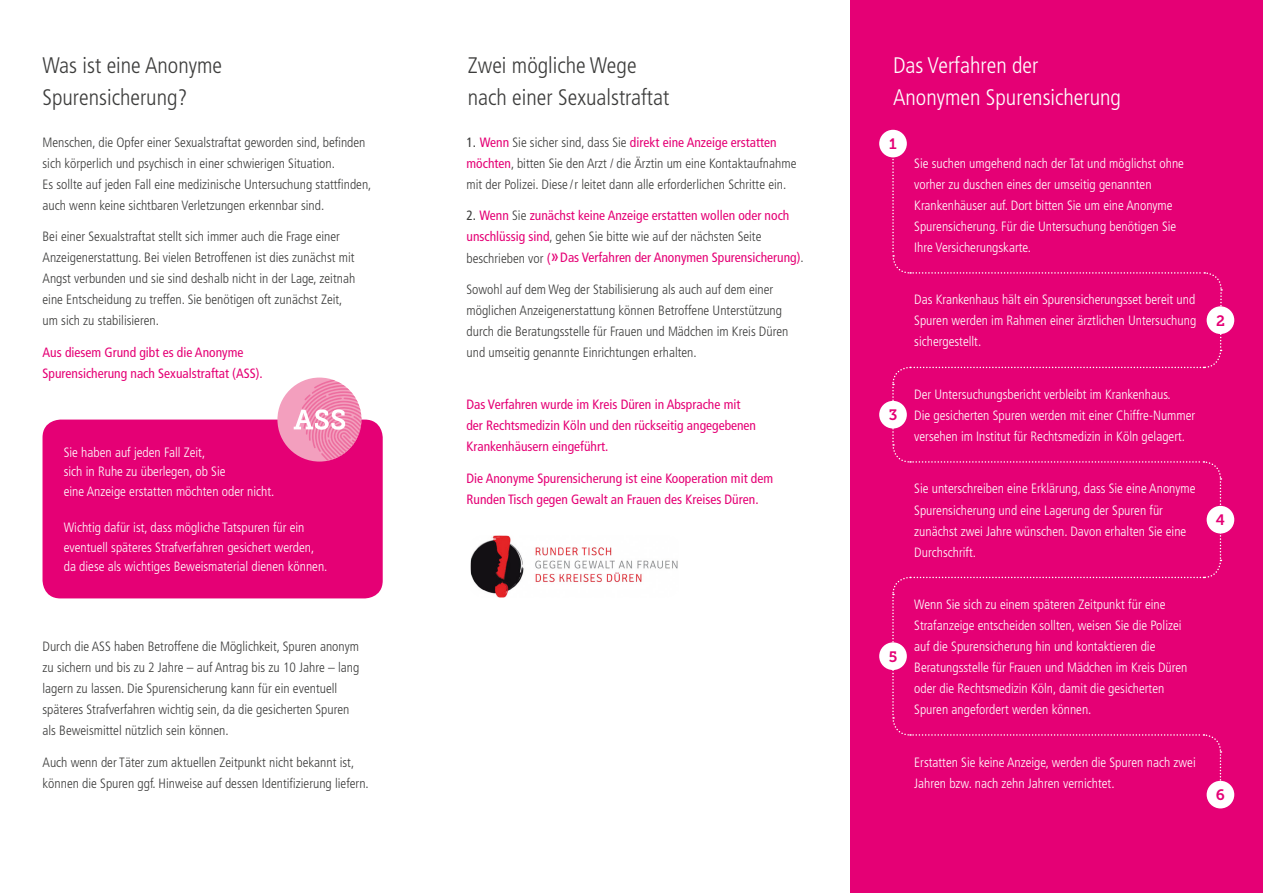
<style>
.page{position:relative;width:1263px;height:893px;background:#fff}
.page>*{position:absolute;margin:0;border:0;box-sizing:border-box;transform-origin:0 0}
.t1{font:300 condensed 22.5px/31.5px "Frutiger";color:#3d3d3c}
.t2{font:300 condensed 22.5px/31.5px "Frutiger";color:#fff}
.t3{font:15px "Museo Slab 700";color:#e50075}
.t4{font:300 condensed 13.5px/21px "Frutiger";color:#3d3d3c}
.t5{font:300 condensed 13.5px/21px "Frutiger";color:#fff}
.t6{font:condensed 13.5px/21px "Frutiger";color:#e50075}
.s1{font-weight:400}
.s2{font-weight:400;color:#e50075}
.s3{color:#3d3d3c}
.s4{font-weight:300;color:#3d3d3c}
.s5{font-size:18px}
</style>
<div class="page">
<div style="left:850px;top:0;width:413px;height:893px;background:#e50075"></div>
<img style="left:471px;top:536px;width:207px;height:61px">
<div style="left:43px;top:420px;width:340px;height:178px;background:#e50075;border-radius:18px"></div>
<svg style="left:891px;top:150px;width:331px;height:636px"></svg>
<div style="left:879px;top:642px;width:28px;height:28px;background:#fff;border-radius:50%"></div>
<div style="left:879px;top:401px;width:28px;height:27px;background:#fff;border-radius:50%"></div>
<div style="left:879px;top:130px;width:28px;height:27px;background:#fff;border-radius:50%"></div>
<div style="left:1206px;top:781px;width:28px;height:27px;background:#fff;border-radius:50%"></div>
<div style="left:1206px;top:506px;width:28px;height:27px;background:#fff;border-radius:50%"></div>
<div style="left:1206px;top:306px;width:28px;height:28px;background:#fff;border-radius:50%"></div>
<div style="left:277px;top:378px;width:84px;height:84px;background:#f39fbe;border-radius:50%"></div>
<svg style="left:294px;top:380px;width:67px;height:82px"></svg>
<h1 class="t1" style="left:43px;top:50px;width:181px">Was ist eine Anonyme<br>Spurensicherung?</h1>
<p class="t4" style="left:43px;top:132px;width:330px">Menschen, die Opfer einer Sexualstraftat geworden sind, befinden sich körperlich und psychisch in einer schwierigen Situation.<br>Es sollte auf jeden Fall eine medizinische Untersuchung stattfinden, auch wenn keine sichtbaren Verletzungen erkennbar sind.</p>
<p class="t4" style="left:43px;top:226px;width:314px">Bei einer Sexualstraftat stellt sich immer auch die Frage einer Anzeigenerstattung. Bei vielen Betroffenen ist dies zunächst mit Angst verbunden und sie sind deshalb nicht in der Lage, zeitnah eine Entscheidung zu treffen. Sie benötigen oft zunächst Zeit, um sich zu stabilisieren.</p>
<p class="t6" style="left:43px;top:342px;width:222px">Aus diesem Grund gibt es die Anonyme<br>Spurensicherung nach Sexualstraftat (ASS).</p>
<p class="t5" style="left:64px;top:443px;width:212px;line-height:19.5px">Sie haben auf jeden Fall Zeit,<br>sich in Ruhe zu überlegen, ob Sie<br>eine Anzeige erstatten möchten oder nicht.</p>
<p class="t5" style="left:64px;top:518px;width:265px;line-height:19.5px">Wichtig dafür ist, dass mögliche Tatspuren für ein eventuell späteres Strafverfahren gesichert werden, da diese als wichtiges Beweismaterial dienen können.</p>
<p class="t4" style="left:43px;top:636px;width:318px">Durch die ASS haben Betroffene die Möglichkeit, Spuren anonym zu sichern und bis zu 2 Jahre – auf Antrag bis zu 10 Jahre – lang lagern zu lassen. Die Spurensicherung kann für ein eventuell späteres Strafverfahren wichtig sein, da die gesicherten Spuren als Beweismittel nützlich sein können.</p>
<p class="t4" style="left:43px;top:751px;width:328px">Auch wenn der Täter zum aktuellen Zeitpunkt nicht bekannt ist, können die Spuren ggf. Hinweise auf dessen Identifizierung liefern.</p>
<h1 class="t1" style="left:468px;top:50px;width:203px">Zwei mögliche Wege nach einer Sexualstraftat</h1>
<p class="t4" style="left:466px;top:132px;width:331px"><span class="s1">1.</span> <span class="s2">Wenn</span> Sie sicher sind, dass Sie <span class="s2">direkt eine Anzeige erstatten möchten</span>, bitten Sie den Arzt / die Ärztin um eine Kontaktaufnahme mit der Polizei. Diese /r leitet dann alle erforderlichen Schritte ein.</p>
<p class="t6" style="left:466px;top:205px;width:339px"><span class="s3">2.</span> Wenn <span class="s4">Sie</span> zunächst keine Anzeige erstatten wollen oder noch unschlüssig sind<span class="s4">, gehen Sie bitte wie auf der nächsten Seite beschrieben vor</span> (<span class="s5">»</span>Das Verfahren der Anonymen Spurensicherung)<span class="s4">.</span></p>
<p class="t4" style="left:466px;top:279px;width:323px">Sowohl auf dem Weg der Stabilisierung als auch auf dem einer möglichen Anzeigenerstattung können Betroffene Unterstützung durch die Beratungsstelle für Frauen und Mädchen im Kreis Düren und umseitig genannte Einrichtungen erhalten.</p>
<p class="t6" style="left:466px;top:394px;width:291px">Das Verfahren wurde im Kreis Düren in Absprache mit der Rechtsmedizin Köln und den rückseitig angegebenen<br>Krankenhäusern eingeführt.</p>
<p class="t6" style="left:466px;top:468px;width:308px">Die Anonyme Spurensicherung ist eine Kooperation mit dem<br>Runden Tisch gegen Gewalt an Frauen des Kreises Düren.</p>
<h1 class="t2" style="left:893px;top:50px;width:229px">Das Verfahren der<br>Anonymen Spurensicherung</h1>
<p class="t3" style="left:889px;top:136px;width:9px">1</p>
<p class="t3" style="left:889px;top:407px;width:10px">3</p>
<p class="t3" style="left:889px;top:648px;width:10px">5</p>
<p class="t5" style="left:914px;top:153px;width:271px">Sie suchen umgehend nach der Tat und möglichst ohne vorher zu duschen eines der umseitig genannten Krankenhäuser auf. Dort bitten Sie um eine Anonyme Spurensicherung. Für die Untersuchung benötigen Sie Ihre Versicherungskarte.</p>
<p class="t5" style="left:914px;top:289px;width:283px;text-align:justify">Das Krankenhaus hält ein Spurensicherungsset bereit und Spuren werden im Rahmen einer ärztlichen Untersuchung sichergestellt.</p>
<p class="t5" style="left:914px;top:384px;width:283px">Der Untersuchungsbericht verbleibt im Krankenhaus.<br>Die gesicherten Spuren werden mit einer Chiffre-Nummer versehen im Institut für Rechtsmedizin in Köln gelagert.</p>
<p class="t5" style="left:914px;top:478px;width:283px">Sie unterschreiben eine Erklärung, dass Sie eine Anonyme Spurensicherung und eine Lagerung der Spuren für zunächst zwei Jahre wünschen. Davon erhalten Sie eine Durchschrift.</p>
<p class="t5" style="left:914px;top:594px;width:275px">Wenn Sie sich zu einem späteren Zeitpunkt für eine Strafanzeige entscheiden sollten, weisen Sie die Polizei auf die Spurensicherung hin und kontaktieren die Beratungsstelle für Frauen und Mädchen im Kreis Düren oder die Rechtsmedizin Köln, damit die gesicherten Spuren angefordert werden können.</p>
<p class="t5" style="left:914px;top:751px;width:283px">Erstatten Sie keine Anzeige, werden die Spuren nach zwei<br>Jahren bzw. nach zehn Jahren vernichtet.</p>
<p class="t3" style="left:1216px;top:312px;width:10px">2</p>
<p class="t3" style="left:1216px;top:512px;width:11px">4</p>
<p class="t3" style="left:1216px;top:787px;width:11px">6</p>
</div>
